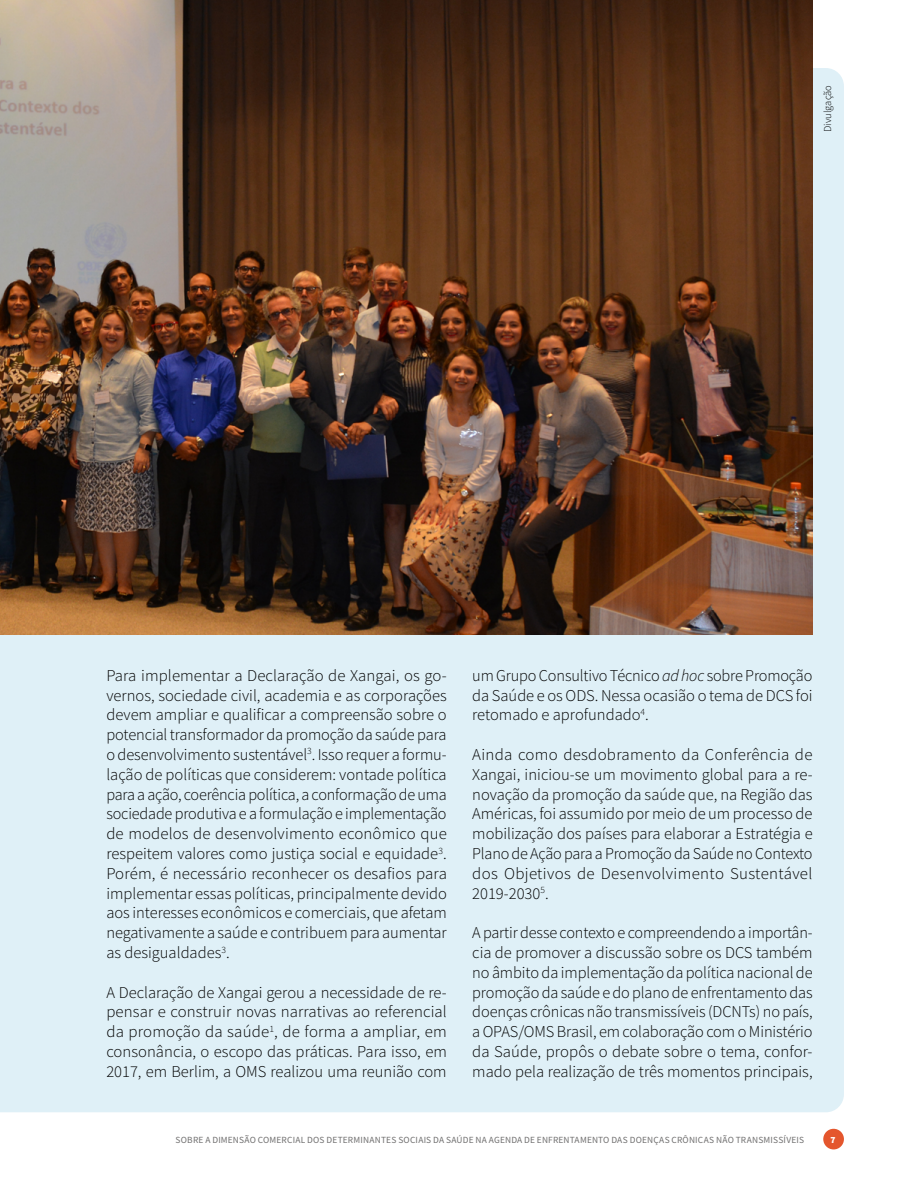
<style>
.page{position:relative;width:919px;height:1191px;background:#fff}
.page>*{position:absolute;margin:0;border:0;box-sizing:border-box;transform-origin:0 0}
.t1{font:300 16.5px/19.8px "Source Sans Pro";color:#000;text-align:justify}
.t2{font:300 10.5px "Source Sans Pro";color:#000}
.t3{font:9.3px "Source Sans Pro";letter-spacing:.02em;color:#706f6f}
.t4{font:900 9.3px "Source Sans Pro";color:#fff}
.s1{font-style:italic}
</style>
<div class="page">
<div style="left:0;top:68px;width:843px;height:1044px;background:#dff0f7"></div>
<img style="left:0;top:0;width:812px;height:635px">
<div style="left:823px;top:1128px;width:20px;height:21px;background:#e4562d;border-radius:50%"></div>
<p class="t2" style="left:821px;top:132px;width:48px;rotate:-90deg">Divulgação</p>
<p class="t1" style="left:106px;top:665px;width:342px">Para implementar a Declaração de Xangai, os go&shy;vernos, sociedade civil, academia e as corporações devem ampliar e qualificar a compreensão sobre o potencial transformador da promoção da saúde para o desenvolvimento sustentável<sup>3</sup>. Isso requer a formu&shy;lação de políticas que considerem: vontade política para a ação, coerência política, a conformação de uma sociedade produtiva e a formulação e implementação de modelos de desenvolvimento econômico que respeitem valores como justiça social e equidade<sup>3</sup>.<br>Porém, é necessário reconhecer os desafios para implementar essas políticas, principalmente devido aos interesses econômicos e comerciais, que afetam negativamente a saúde e contribuem para aumentar as desigualdades<sup>3</sup>.</p>
<p class="t1" style="left:106px;top:982px;width:342px">A Declaração de Xangai gerou a necessidade de re&shy;pensar e construir novas narrativas ao referencial da promoção da saúde<sup>1</sup>, de forma a ampliar, em consonância, o escopo das práticas. Para isso, em 2017, em Berlim, a OMS realizou uma reunião com</p>
<p class="t1" style="left:472px;top:665px;width:342px">um Grupo Consultivo Técnico <span class="s1">ad hoc</span> sobre Promoção da Saúde e os ODS. Nessa ocasião o tema de DCS foi retomado e aprofundado<sup>4</sup>.</p>
<p class="t1" style="left:472px;top:744px;width:342px">Ainda como desdobramento da Conferência de Xangai, iniciou-se um movimento global para a re&shy;novação da promoção da saúde que, na Região das Américas, foi assumido por meio de um processo de mobilização dos países para elaborar a Estratégia e Plano de Ação para a Promoção da Saúde no Contexto dos Objetivos de Desenvolvimento Sustentável 2019-2030<sup>5</sup>.</p>
<p class="t1" style="left:472px;top:923px;width:342px">A partir desse contexto e compreendendo a importân&shy;cia de promover a discussão sobre os DCS também no âmbito da implementação da política nacional de promoção da saúde e do plano de enfrentamento das doenças crônicas não transmissíveis (DCNTs) no país, a OPAS/OMS Brasil, em colaboração com o Ministério da Saúde, propôs o debate sobre o tema, confor&shy;mado pela realização de três momentos principais,</p>
<p class="t3" style="left:175px;top:1133px;width:630px">SOBRE A DIMENSÃO COMERCIAL DOS DETERMINANTES SOCIAIS DA SAÚDE NA AGENDA DE ENFRENTAMENTO DAS DOENÇAS CRÔNICAS NÃO TRANSMISSÍVEIS</p>
<p class="t4" style="left:830px;top:1133px;width:7px">7</p>
</div>
